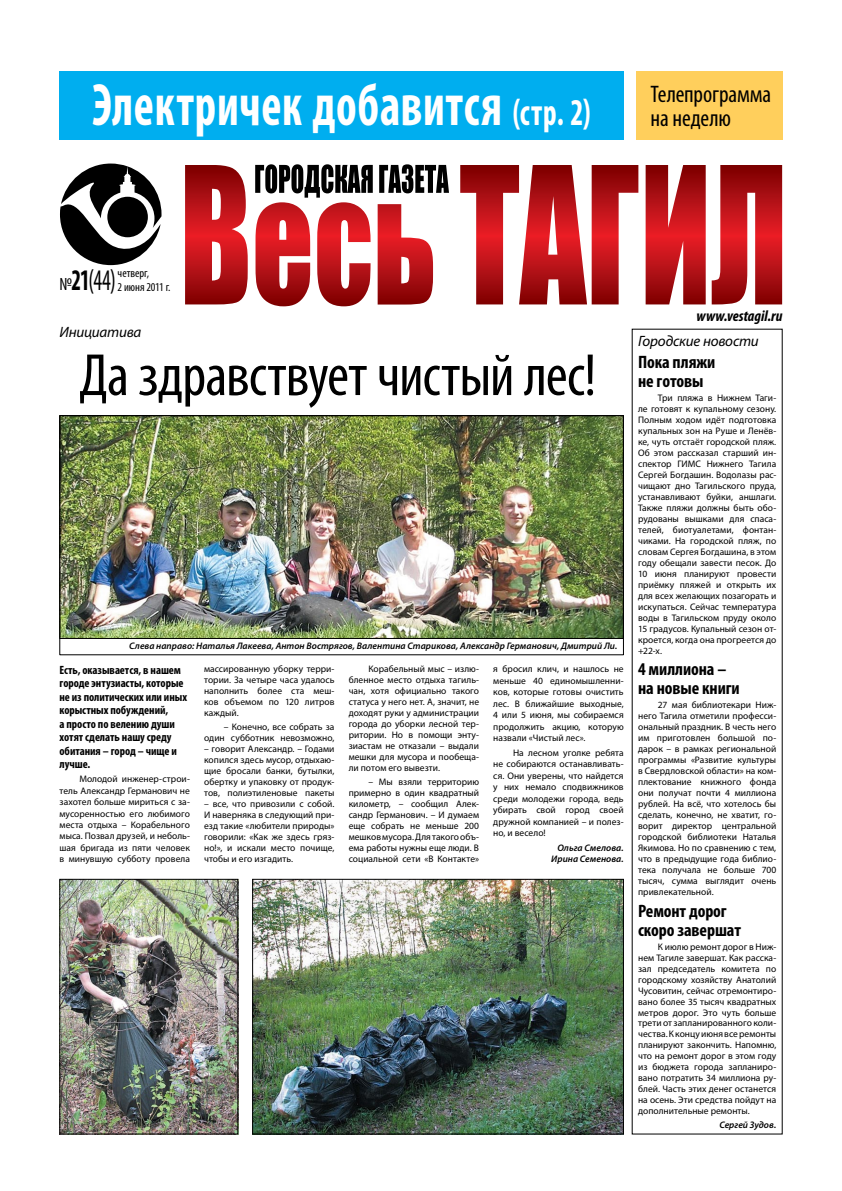
<style>
.page{position:relative;width:842px;height:1191px;background:#fff}
.page>*{position:absolute;margin:0;border:0;box-sizing:border-box;transform-origin:0 0}
.t1{font:700 condensed 60px "Myriad Pro";letter-spacing:.01em;color:#fff;scale:.8 1}
.t2{font:condensed 60px "Myriad Pro";letter-spacing:-.015em;color:#000}
.t3{font:condensed 30px "Myriad Pro";color:#000;scale:.75 1}
.t4{font:condensed 24px "Myriad Pro";letter-spacing:-.005em;color:#000}
.t5{font:700 condensed 18px/19px "Myriad Pro";letter-spacing:-.005em;color:#000}
.t6{font:italic 700 condensed 15.4px "Myriad Pro";color:#000}
.t7{font:italic 15px "Myriad Pro";letter-spacing:-.015em;color:#000}
.t8{font:700 condensed 12px/13.5px "Myriad Pro";letter-spacing:-.005em;color:#000}
.t9{font:condensed 12px/14px "Myriad Pro";letter-spacing:-.005em;color:#000}
.t10{font:9.5px/11px "Myriad Pro";letter-spacing:.005em;color:#000;text-align:justify}
.t11{font:italic 600 9.5px/11.5px "Myriad Pro";letter-spacing:.005em;color:#000;text-align:right}
.s1{font-size:38px}
.s2{font-size:18px}
.s3{font-weight:700}
</style>
<div class="page">
<svg style="left:60px;top:163px;width:102px;height:102px"></svg>
<svg style="left:255px;top:164px;width:191px;height:1px"></svg>
<svg style="left:185px;top:165px;width:597px;height:141px"></svg>
<div style="left:636px;top:71px;width:146px;height:68px;background:#ffcf5c"></div>
<div style="left:60px;top:71px;width:564px;height:68px;background:#00aeef"></div>
<img style="left:62px;top:881px;width:174px;height:251px">
<div style="left:60px;top:879px;width:178px;height:255px;border:1px solid #000"></div>
<img style="left:62px;top:417px;width:560px;height:219px">
<div style="left:60px;top:415px;width:564px;height:240px;border:1px solid #000"></div>
<img style="left:254px;top:881px;width:368px;height:251px">
<div style="left:252px;top:879px;width:372px;height:255px;border:1px solid #000"></div>
<h1 class="t1" style="left:92px;top:67px;width:624px">Электричек добавится <span class="s1">(стр. 2)</span></h1>
<h3 class="t4" style="left:651px;top:80px;width:122px">Телепрограмма</h3>
<h3 class="t4" style="left:651px;top:104px;width:82px">на неделю</h3>
<h2 class="t3" style="left:60px;top:262px;width:77px"><span class="s2">№</span><span class="s3">21</span>(44)</h2>
<p class="t9" style="left:118px;top:265px;width:54px">четверг,<br>2 июня 2011 г.</p>
<h3 class="t7" style="left:60px;top:323px;width:83px">Инициатива</h3>
<h1 class="t2" style="left:79px;top:339px;width:518px">Да здравствует чистый лес!</h1>
<p class="t11" style="left:129px;top:639px;width:490px">Слева направо: Наталья Лакеева, Антон Вострягов, Валентина Старикова, Александр Германович, Дмитрий Ли.</p>
<p class="t8" style="left:60px;top:663px;width:129px">Есть, оказывается, в нашем городе энтузиасты, которые не из политических или иных корыстных побуждений,<br>а просто по велению души хотят сделать нашу среду обитания – город – чище и лучше.</p>
<p class="t10" style="left:60px;top:773px;width:132px;line-height:11.4px;text-indent:20px">Молодой инженер-строи&shy;тель Александр Германович не захотел больше мириться с за&shy;мусоренностью его любимого места отдыха – Корабельного мыса. Позвал друзей, и неболь&shy;шая бригада из пяти человек в минувшую субботу провела</p>
<p class="t10" style="left:204px;top:663px;width:132px">массированную уборку терри&shy;тории. За четыре часа удалось наполнить более ста меш&shy;ков объемом по 120 литров каждый.</p>
<p class="t10" style="left:204px;top:721px;width:132px;text-align:right">– Конечно, все собрать за один субботник невозможно,</p>
<p class="t10" style="left:204px;top:743px;width:132px">– говорит Александр. – Годами копился здесь мусор, отдыхаю&shy;щие бросали банки, бутылки, обертку и упаковку от продук&shy;тов, полиэтиленовые пакеты</p>
<p class="t10" style="left:204px;top:798px;width:132px">– все, что привозили с собой.<br>И наверняка в следующий при&shy;езд такие «любители природы» говорили: «Как же здесь гряз&shy;но!», и искали место почище, чтобы и его изгадить.</p>
<p class="t10" style="left:349px;top:663px;width:132px;text-indent:20px">Корабельный мыс – излю&shy;бленное место отдыха тагиль&shy;чан, хотя официально такого статуса у него нет. А, значит, не доходят руки у администрации города до уборки лесной тер&shy;ритории. Но в помощи энту&shy;зиастам не отказали – выдали мешки для мусора и пообеща&shy;ли потом его вывезти.</p>
<p class="t10" style="left:349px;top:776px;width:132px;text-indent:20px">– Мы взяли территорию примерно в один квадратный километр, – сообщил Алек&shy;сандр Германович. – И думаем еще собрать не меньше 200 мешков мусора. Для такого объ&shy;ема работы нужны еще люди. В социальной сети «В Контакте»</p>
<p class="t10" style="left:493px;top:663px;width:132px;line-height:11.5px">я бросил клич, и нашлось не меньше 40 единомышленни&shy;ков, которые готовы очистить лес. В ближайшие выходные, 4 или 5 июня, мы собираемся продолжить акцию, которую назвали «Чистый лес».</p>
<p class="t10" style="left:493px;top:746px;width:132px;line-height:11.5px;text-indent:20px">На лесном уголке ребята не собираются останавливать&shy;ся. Они уверены, что найдется у них немало сподвижников среди молодежи города, ведь убирать свой город своей дружной компанией – и полез&shy;но, и весело!</p>
<p class="t11" style="left:551px;top:841px;width:74px">Ольга Смелова.<br>Ирина Семенова.</p>
<h3 class="t6" style="left:697px;top:307px;width:87px">www.vestagil.ru</h3>
<h3 class="t7" style="left:638px;top:332px;width:122px">Городские новости</h3>
<h3 class="t5" style="left:638px;top:352px;width:79px">Пока пляжи не готовы</h3>
<p class="t10" style="left:638px;top:392px;width:140px;text-indent:20px">Три пляжа в Нижнем Таги&shy;ле готовят к купальному сезону.<br>Полным ходом идёт подготовка купальных зон на Руше и Ленёв&shy;ке, чуть отстаёт городской пляж.<br>Об этом рассказал старший ин&shy;спектор ГИМС Нижнего Тагила Сергей Богдашин. Водолазы рас&shy;чищают дно Тагильского пруда, устанавливают буйки, аншлаги.<br>Также пляжи должны быть обо&shy;рудованы вышками для спаса&shy;телей, биотуалетами, фонтан&shy;чиками. На городской пляж, по словам Сергея Богдашина, в этом году обещали завести песок. До 10 июня планируют провести приёмку пляжей и открыть их для всех желающих позагорать и искупаться. Сейчас температура воды в Тагильском пруду около 15 градусов. Купальный сезон от&shy;кроется, когда она прогреется до +22-х.</p>
<h3 class="t5" style="left:638px;top:659px;width:103px">4 миллиона – на новые книги</h3>
<p class="t10" style="left:638px;top:699px;width:140px;text-indent:20px">27 мая библиотекари Ниж&shy;него Тагила отметили професси&shy;ональный праздник. В честь него им приготовлен большой по&shy;дарок – в рамках региональной программы «Развитие культуры в Свердловской области» на ком&shy;плектование книжного фонда они получат почти 4 миллиона рублей. На всё, что хотелось бы сделать, конечно, не хватит, го&shy;ворит директор центральной городской библиотеки Наталья Якимова. Но по сравнению с тем, что в предыдущие года библио&shy;тека получала не больше 700 тысяч, сумма выглядит очень привлекательной.</p>
<h3 class="t5" style="left:638px;top:901px;width:104px">Ремонт дорог скоро завершат</h3>
<p class="t10" style="left:638px;top:940px;width:140px;text-indent:20px">К июлю ремонт дорог в Ниж&shy;нем Тагиле завершат. Как расска&shy;зал председатель комитета по городскому хозяйству Анатолий Чусовитин, сейчас отремонтиро&shy;вано более 35 тысяч квадратных метров дорог. Это чуть больше трети от запланированного коли&shy;чества. К концу июня все ремонты планируют закончить. Напомню, что на ремонт дорог в этом году из бюджета города запланиро&shy;вано потратить 34 миллиона ру&shy;блей. Часть этих денег останется на осень. Эти средства пойдут на дополнительные ремонты.</p>
<p class="t11" style="left:719px;top:1119px;width:58px">Сергей Зудов.</p>
</div>
